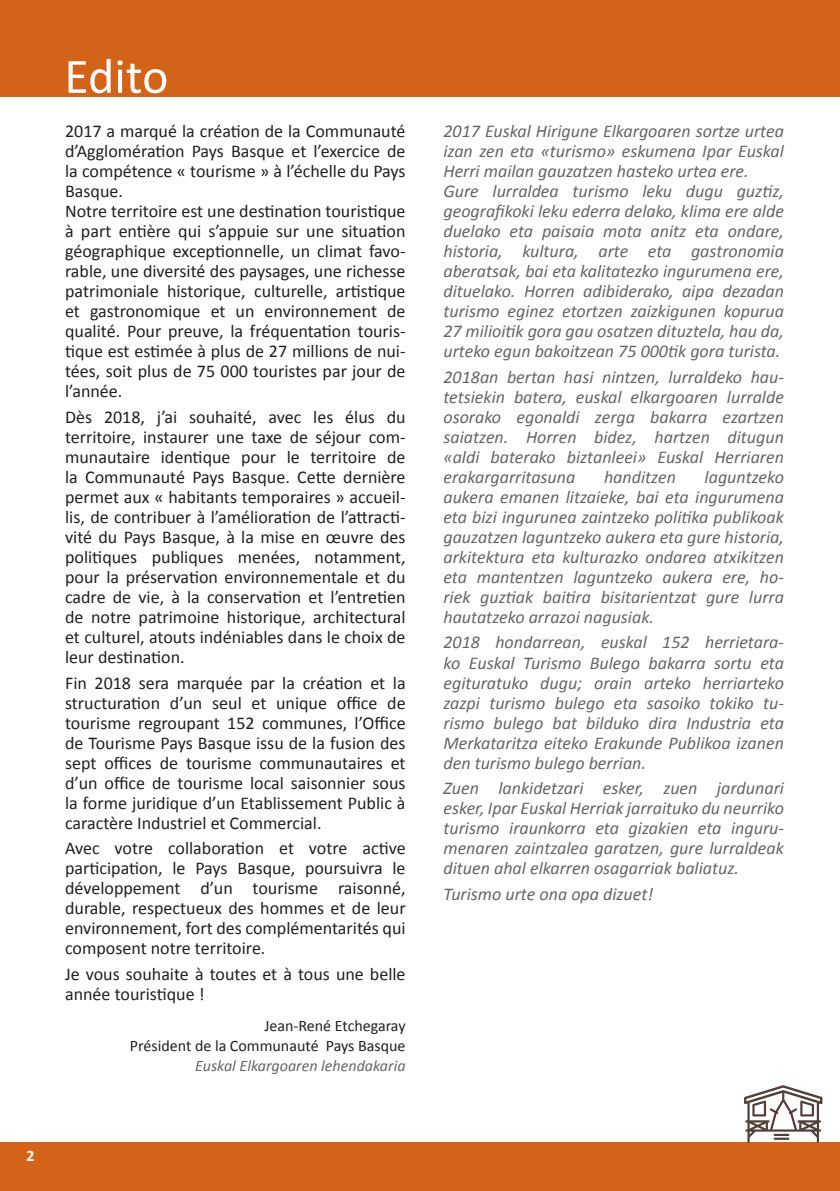
<style>
.page{position:relative;width:840px;height:1191px;background:#fff}
.page>*{position:absolute;margin:0;border:0;box-sizing:border-box;transform-origin:0 0}
.t1{font:50px "Calibri";letter-spacing:-.005em;color:#fff}
.t2{font:18px/20px "Calibri";color:#231f20;text-align:justify}
.t3{font:italic 18px/20px "Calibri";color:#656568;text-align:justify}
.t4{font:16px/20px "Calibri";color:#231f20;text-align:right}
.t5{font:italic 16px "Calibri";color:#656568}
.t6{font:700 16px "Calibri";color:#fff}
</style>
<div class="page">
<div style="left:0;top:0;width:839px;height:97px;background:#d4631a"></div>
<div style="left:0;top:1142px;width:839px;height:49px;background:#d4631a"></div>
<svg style="left:744px;top:1085px;width:78px;height:57px"></svg>
<p class="t6" style="left:26px;top:1145px;width:10px">2</p>
<h1 class="t1" style="left:64px;top:45px;width:106px">Edito</h1>
<p class="t2" style="left:65px;top:121px;width:342px;text-align:left">2017 a marqué la création de la Communauté d’Agglomération Pays Basque et l’exercice de la compétence « tourisme » à l’échelle du Pays Basque.<br>Notre territoire est une destination touristique à part entière qui s’appuie sur une situation géographique exceptionnelle, un climat favo&shy;rable, une diversité des paysages, une richesse patrimoniale historique, culturelle, artistique et gastronomique et un environnement de qualité. Pour preuve, la fréquentation touris&shy;tique est estimée à plus de 27 millions de nui&shy;tées, soit plus de 75 000 touristes par jour de l’année.</p>
<p class="t2" style="left:65px;top:407px;width:342px">Dès 2018, j’ai souhaité, avec les élus du territoire, instaurer une taxe de séjour com&shy;munautaire identique pour le territoire de la Communauté Pays Basque. Cette dernière permet aux « habitants temporaires » accueil&shy;lis, de contribuer à l’amélioration de l’attracti&shy;vité du Pays Basque, à la mise en œuvre des politiques publiques menées, notamment, pour la préservation environnementale et du cadre de vie, à la conservation et l’entretien de notre patrimoine historique, architectural et culturel, atouts indéniables dans le choix de leur destination.</p>
<p class="t2" style="left:65px;top:672px;width:342px">Fin 2018 sera marquée par la création et la structuration d’un seul et unique office de tourisme regroupant 152 communes, l’Office de Tourisme Pays Basque issu de la fusion des sept offices de tourisme communautaires et d’un office de tourisme local saisonnier sous la forme juridique d’un Etablissement Public à caractère Industriel et Commercial.</p>
<p class="t2" style="left:65px;top:838px;width:342px">Avec votre collaboration et votre active participation, le Pays Basque, poursuivra le développement d’un tourisme raisonné, durable, respectueux des hommes et de leur environnement, fort des complémentarités qui composent notre territoire.</p>
<p class="t2" style="left:65px;top:964px;width:342px">Je vous souhaite à toutes et à tous une belle année touristique !</p>
<p class="t4" style="left:130px;top:1016px;width:277px">Jean-René Etchegaray<br>Président de la Communauté Pays Basque</p>
<p class="t5" style="left:195px;top:1055px;width:212px">Euskal Elkargoaren lehendakaria</p>
<p class="t3" style="left:443px;top:120px;width:342px;text-align:left">2017 Euskal Hirigune Elkargoaren sortze urtea izan zen eta «turismo» eskumena Ipar Euskal Herri mailan gauzatzen hasteko urtea ere.<br>Gure lurraldea turismo leku dugu guztiz, geografikoki leku ederra delako, klima ere alde duelako eta paisaia mota anitz eta ondare, historia, kultura, arte eta gastronomia aberatsak, bai eta kalitatezko ingurumena ere, dituelako. Horren adibiderako, aipa dezadan turismo eginez etortzen zaizkigunen kopurua 27 milioitik gora gau osatzen dituztela, hau da, urteko egun bakoitzean 75 000tik gora turista.</p>
<p class="t3" style="left:443px;top:366px;width:342px">2018an bertan hasi nintzen, lurraldeko hau&shy;tetsiekin batera, euskal elkargoaren lurralde osorako egonaldi zerga bakarra ezartzen saiatzen. Horren bidez, hartzen ditugun «aldi baterako biztanleei» Euskal Herriaren erakargarritasuna</p>
<p class="t3" style="left:443px;top:466px;width:342px;text-indent:261px">laguntzeko aukera emanen litzaieke, bai eta ingurumena eta bizi ingurunea zaintzeko politika publikoak gauzatzen laguntzeko aukera eta gure historia, arkitektura eta kulturazko ondarea atxikitzen eta mantentzen laguntzeko aukera ere, ho&shy;riek guztiak baitira bisitarientzat gure lurra hautatzeko arrazoi nagusiak.</p>
<p class="t3" style="left:443px;top:632px;width:342px">2018 hondarrean, euskal 152 herrietara&shy;ko Euskal Turismo Bulego bakarra sortu eta egituratuko dugu; orain arteko herriarteko zazpi turismo bulego eta sasoiko tokiko tu&shy;rismo bulego bat bilduko dira Industria eta Merkataritza eiteko Erakunde Publikoa izanen den turismo bulego berrian.</p>
<p class="t3" style="left:443px;top:777px;width:342px">Zuen lankidetzari esker, zuen jardunari esker, Ipar Euskal Herriak jarraituko du neurriko turismo iraunkorra eta gizakien eta inguru&shy;menaren zaintzalea garatzen, gure lurraldeak dituen ahal elkarren osagarriak baliatuz.</p>
<p class="t3" style="left:443px;top:883px;width:211px">Turismo urte ona opa dizuet!</p>
<p class="t3" style="left:603px;top:466px;width:73px">handitzen</p>
</div>
